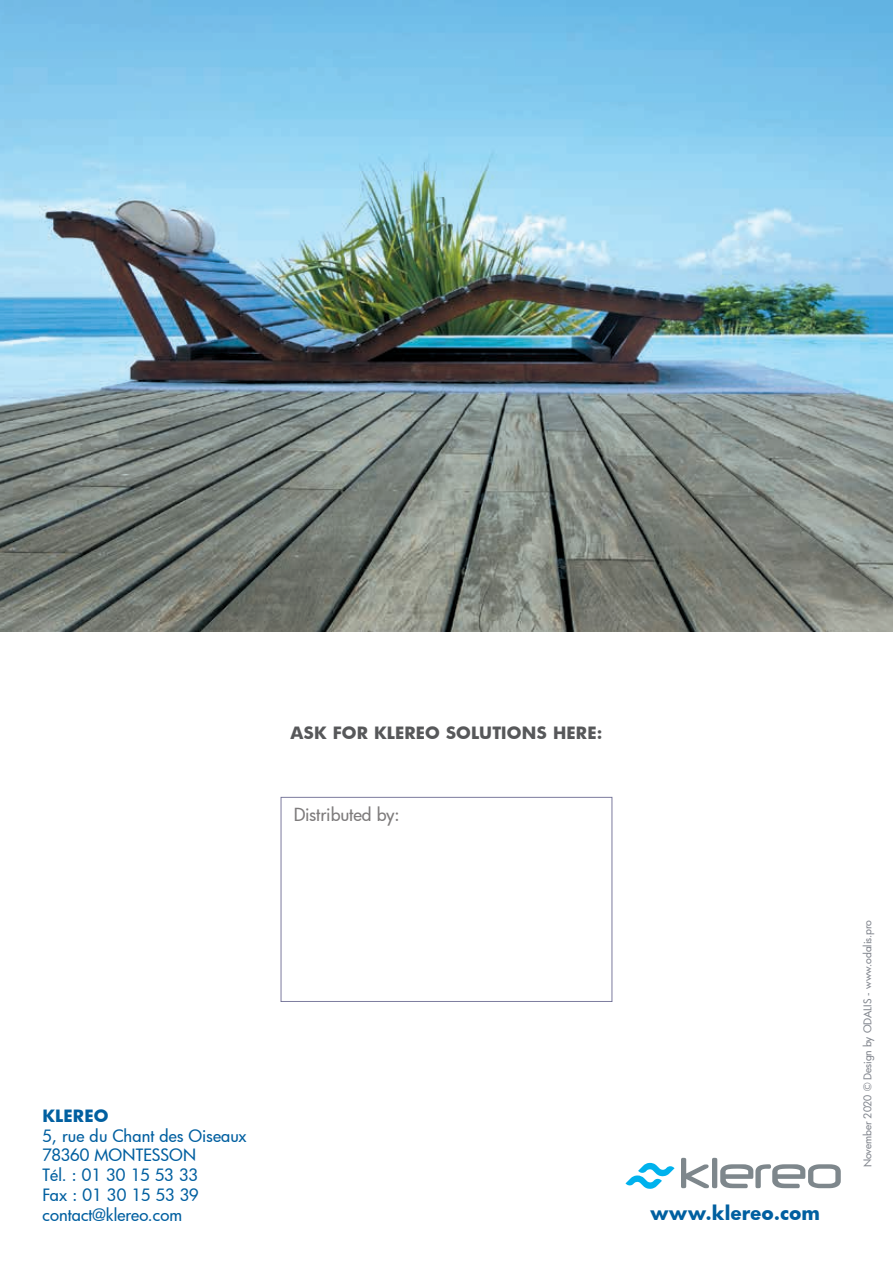
<style>
.page{position:relative;width:893px;height:1263px;background:#fff}
.page>*{position:absolute;margin:0;border:0;box-sizing:border-box;transform-origin:0 0}
.t1{font:700 18.75px "Futura";color:#015fa0}
.t2{font:500 17.7px "Futura";letter-spacing:-.005em;color:#231f20}
.t3{font:500 16.65px/20px "Futura";letter-spacing:.005em;color:#015fa0}
.t4{font:700 16.65px "Futura";letter-spacing:.01em;color:#57585a}
.t5{font:700 16.65px "Futura";letter-spacing:.01em;color:#015fa0}
.t6{font:500 10.5px "Futura";color:#83878f}
</style>
<div class="page">
<svg style="left:625px;top:1163px;width:49px;height:26px"></svg>
<svg style="left:681px;top:1158px;width:160px;height:30px"></svg>
<img style="left:0;top:0;width:893px;height:631px">
<hr style="left:281px;top:1001px;width:331px;height:1px;background:#24235d">
<p class="t4" style="left:291px;top:721px;width:313px">ASK FOR KLEREO SOLUTIONS HERE:</p>
<p class="t2" style="left:293px;top:802px;width:108px">Distributed by:</p>
<p class="t5" style="left:43px;top:1104px;width:67px">KLEREO</p>
<p class="t3" style="left:43px;top:1125px;width:206px">5, rue du Chant des Oiseaux<br>78360 MONTESSON<br>Tél. : 01 30 15 53 33<br>Fax : 01 30 15 53 39 contact@klereo.com</p>
<p class="t1" style="left:650px;top:1200px;width:172px">www.klereo.com</p>
<p class="t6" style="left:860px;top:1167px;width:249px;rotate:-90deg">November 2020 © Design by ODALIS - www.odalis.pro</p>
</div>
